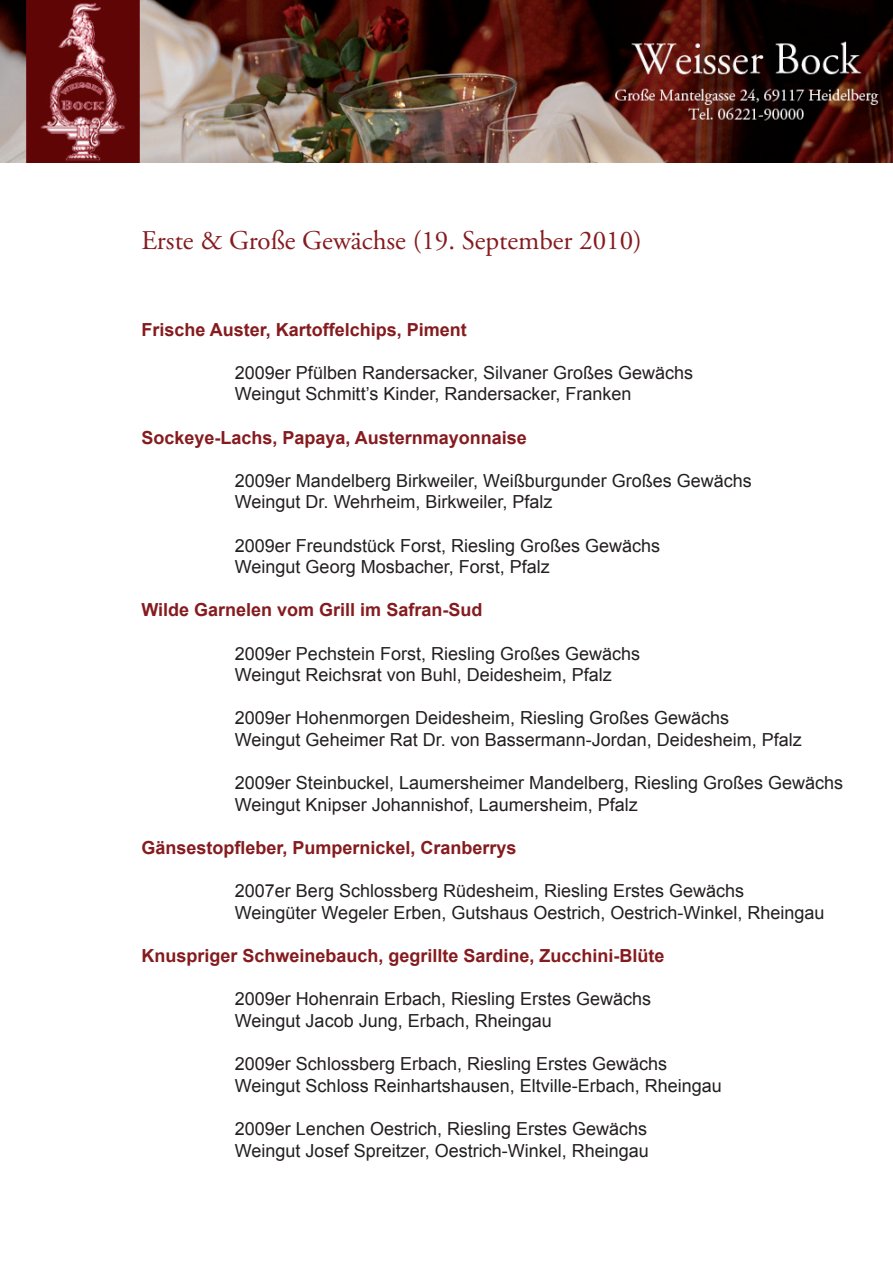
<style>
.page{position:relative;width:893px;height:1263px;background:#fff}
.page>*{position:absolute;margin:0;border:0;box-sizing:border-box;transform-origin:0 0}
.t1{font:27px "Adobe Garamond Pro";color:#851b1f}
.t2{font:18px/21.6px "Arial";color:#231f20}
.t3{font:700 18px "Arial";color:#851b1f}
</style>
<div class="page">
<img style="left:0;top:0;width:893px;height:162px">
<h1 class="t1" style="left:141px;top:224px;width:502px">Erste &amp; Große Gewächse (19. September 2010)</h1>
<p class="t3" style="left:141px;top:317px;width:327px">Frische Auster, Kartoffelchips, Piment</p>
<p class="t2" style="left:235px;top:362px;width:460px">2009er Pfülben Randersacker, Silvaner Großes Gewächs<br>Weingut Schmitt’s Kinder, Randersacker, Franken</p>
<p class="t3" style="left:141px;top:425px;width:387px">Sockeye-Lachs, Papaya, Austernmayonnaise</p>
<p class="t2" style="left:235px;top:470px;width:518px">2009er Mandelberg Birkweiler, Weißburgunder Großes Gewächs<br>Weingut Dr. Wehrheim, Birkweiler, Pfalz</p>
<p class="t2" style="left:235px;top:535px;width:427px">2009er Freundstück Forst, Riesling Großes Gewächs<br>Weingut Georg Mosbacher, Forst, Pfalz</p>
<p class="t3" style="left:141px;top:598px;width:342px">Wilde Garnelen vom Grill im Safran-Sud</p>
<p class="t2" style="left:235px;top:643px;width:407px">2009er Pechstein Forst, Riesling Großes Gewächs<br>Weingut Reichsrat von Buhl, Deidesheim, Pfalz</p>
<p class="t2" style="left:235px;top:707px;width:568px">2009er Hohenmorgen Deidesheim, Riesling Großes Gewächs<br>Weingut Geheimer Rat Dr. von Bassermann-Jordan, Deidesheim, Pfalz</p>
<p class="t2" style="left:235px;top:772px;width:610px">2009er Steinbuckel, Laumersheimer Mandelberg, Riesling Großes Gewächs<br>Weingut Knipser Johannishof, Laumersheim, Pfalz</p>
<p class="t3" style="left:141px;top:836px;width:377px">Gänsestopfleber, Pumpernickel, Cranberrys</p>
<p class="t2" style="left:235px;top:880px;width:591px">2007er Berg Schlossberg Rüdesheim, Riesling Erstes Gewächs<br>Weingüter Wegeler Erben, Gutshaus Oestrich, Oestrich-Winkel, Rheingau</p>
<p class="t3" style="left:141px;top:944px;width:525px">Knuspriger Schweinebauch, gegrillte Sardine, Zucchini-Blüte</p>
<p class="t2" style="left:235px;top:988px;width:418px">2009er Hohenrain Erbach, Riesling Erstes Gewächs<br>Weingut Jacob Jung, Erbach, Rheingau</p>
<p class="t2" style="left:235px;top:1053px;width:488px">2009er Schlossberg Erbach, Riesling Erstes Gewächs<br>Weingut Schloss Reinhartshausen, Eltville-Erbach, Rheingau</p>
<p class="t2" style="left:235px;top:1118px;width:415px">2009er Lenchen Oestrich, Riesling Erstes Gewächs<br>Weingut Josef Spreitzer, Oestrich-Winkel, Rheingau</p>
</div>
